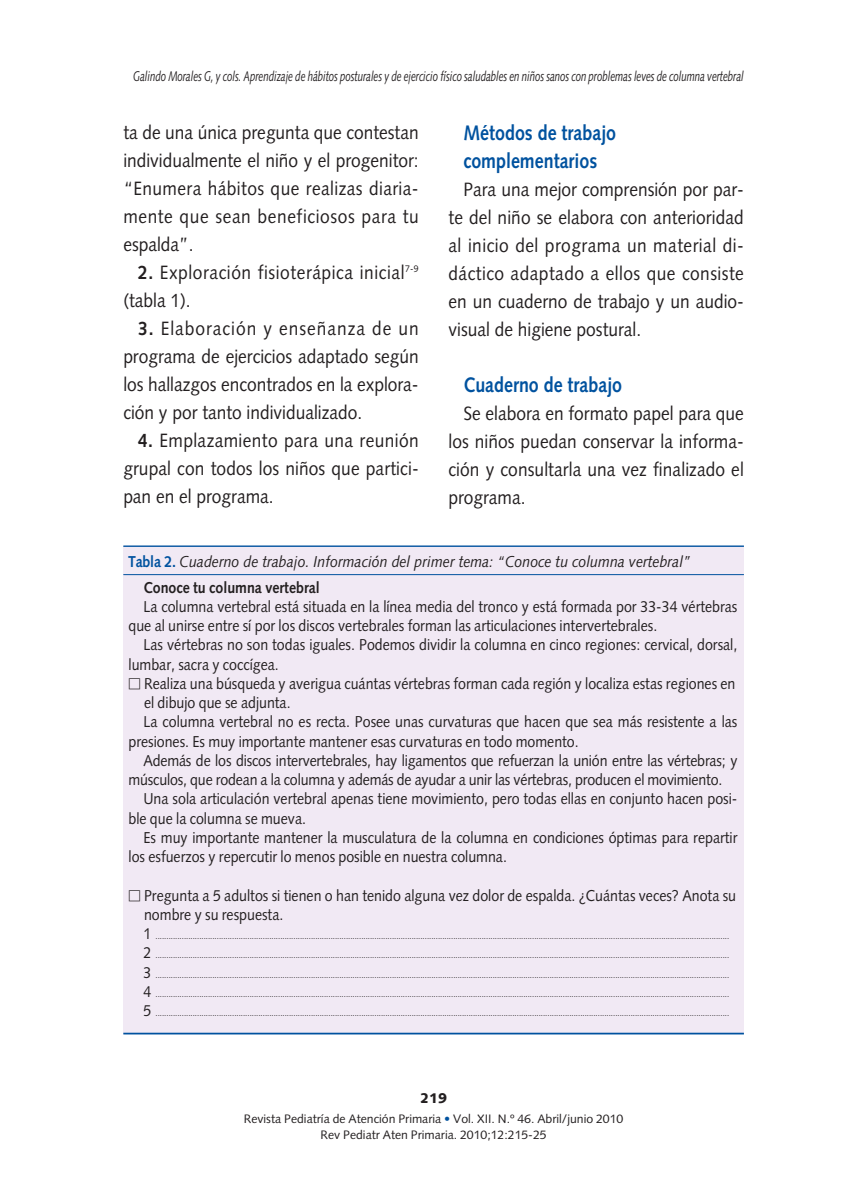
<style>
.page{position:relative;width:844px;height:1191px;background:#fff}
.page>*{position:absolute;margin:0;border:0;box-sizing:border-box;transform-origin:0 0}
.t1{font:700 21px/28px "Syntax";color:#00529f;scale:.85 1}
.t2{font:19.25px/28px "Syntax";letter-spacing:.005em;color:#231f20;text-align:justify;scale:.9 1}
.t3{font:19.25px/28px "Syntax";letter-spacing:.035em;color:#231f20;scale:.9 1}
.t4{font:15.75px/19.2px "Syntax";color:#231f20;scale:.9 1}
.t5{font:italic 15.75px "Syntax";color:#231f20;scale:.9 1}
.t6{font:700 15.75px "Syntax";color:#231f20;scale:.9 1}
.t7{font:italic 14px "Syntax";letter-spacing:-.01em;color:#231f20;scale:.7 1}
.t8{font:900 14px "Syntax";color:#231f20}
.t9{font:12.25px/15.8px "Syntax";color:#231f20;text-align:center}
.t10{font:8.75px "Syntax";color:#231f20;scale:.9 1}
.s1{font-weight:700}
.s2{font-weight:700;font-style:normal;color:#00529f}
.s3{font-family:"Universal Newswith Comm Pi";font-size:12.25px}
.s4{font-size:15.75px}
.s5{color:#00529f}
</style>
<div class="page">
<div style="left:123px;top:546px;width:620px;height:487px;background:#f1e9f4"></div>
<hr style="left:123px;top:545px;width:620px;height:2px;background:#00529f">
<hr style="left:123px;top:574px;width:620px;height:1px;background:#00529f">
<hr style="left:123px;top:1032px;width:620px;height:2px;background:#00529f">
<h3 class="t7" style="left:133px;top:70px;width:873px">Galindo Morales G, y cols. Aprendizaje de hábitos posturales y de ejercicio físico saludables en niños sanos con problemas leves de columna vertebral</h3>
<h2 class="t2" style="left:123px;top:120px;width:329px">ta de una única pregunta que contestan individualmente el niño y el progenitor: “Enumera hábitos que realizas diaria&shy;mente que sean beneficiosos para tu espalda”.</h2>
<h2 class="t3" style="left:123px;top:260px;width:329px;text-indent:15px"><span class="s1">2.</span> Exploración fisioterápica inicial<sup>7-9 </sup>(tabla 1).</h2>
<h2 class="t2" style="left:123px;top:316px;width:329px;text-indent:15px"><span class="s1">3.</span> Elaboración y enseñanza de un programa de ejercicios adaptado según los hallazgos encontrados en la explora&shy;ción y por tanto individualizado.</h2>
<h2 class="t2" style="left:123px;top:428px;width:329px;text-indent:15px"><span class="s1">4.</span> Emplazamiento para una reunión grupal con todos los niños que partici&shy;pan en el programa.</h2>
<h1 class="t1" style="left:463px;top:121px;width:181px">Métodos de trabajo complementarios</h1>
<h2 class="t2" style="left:448px;top:177px;width:329px;text-indent:15px">Para una mejor comprensión por par&shy;te del niño se elabora con anterioridad al inicio del programa un material di&shy;dáctico adaptado a ellos que consiste en un cuaderno de trabajo y un audio&shy;visual de higiene postural.</h2>
<h1 class="t1" style="left:463px;top:373px;width:188px">Cuaderno de trabajo</h1>
<h2 class="t2" style="left:448px;top:401px;width:329px;text-indent:15px">Se elabora en formato papel para que los niños puedan conservar la informa&shy;ción y consultarla una vez finalizado el programa.</h2>
<h3 class="t5" style="left:128px;top:555px;width:627px"><span class="s2">Tabla 2.</span> Cuaderno de trabajo. Información del primer tema: “Conoce tu columna vertebral”</h3>
<h3 class="t6" style="left:143px;top:581px;width:197px">Conoce tu columna vertebral</h3>
<h3 class="t4" style="left:128px;top:598px;width:678px;text-indent:15px">La columna vertebral está situada en la línea media del tronco y está formada por 33-34 vértebras que al unirse entre sí por los discos vertebrales forman las articulaciones intervertebrales.</h3>
<h3 class="t4" style="left:128px;top:637px;width:677px;text-indent:15px">Las vértebras no son todas iguales. Podemos dividir la columna en cinco regiones: cervical, dorsal, lumbar, sacra y coccígea.</h3>
<h3 class="t4" style="left:128px;top:675px;width:675px"><span class="s3">□</span> Realiza una búsqueda y averigua cuántas vértebras forman cada región y localiza estas regiones en</h3>
<h3 class="t4" style="left:144px;top:694px;width:164px">el dibujo que se adjunta.</h3>
<h3 class="t4" style="left:143px;top:714px;width:661px">La columna vertebral no es recta. Posee unas curvaturas que hacen que sea más resistente a las</h3>
<h3 class="t4" style="left:128px;top:733px;width:501px">presiones. Es muy importante mantener esas curvaturas en todo momento.</h3>
<h3 class="t4" style="left:143px;top:752px;width:661px">Además de los discos intervertebrales, hay ligamentos que refuerzan la unión entre las vértebras; y</h3>
<h3 class="t4" style="left:128px;top:771px;width:661px">músculos, que rodean a la columna y además de ayudar a unir las vértebras, producen el movimiento.</h3>
<h3 class="t4" style="left:143px;top:791px;width:661px">Una sola articulación vertebral apenas tiene movimiento, pero todas ellas en conjunto hacen posi-</h3>
<h3 class="t4" style="left:128px;top:810px;width:199px">ble que la columna se mueva.</h3>
<h3 class="t4" style="left:143px;top:829px;width:661px">Es muy importante mantener la musculatura de la columna en condiciones óptimas para repartir</h3>
<h3 class="t4" style="left:128px;top:848px;width:422px">los esfuerzos y repercutir lo menos posible en nuestra columna.</h3>
<h3 class="t4" style="left:144px;top:887px;width:659px;text-indent:-16px"><span class="s3">□</span> Pregunta a 5 adultos si tienen o han tenido alguna vez dolor de espalda. ¿Cuántas veces? Anota su nombre y su respuesta.</h3>
<p class="t10" style="left:143px;top:932px;width:652px"><span class="s4">1</span> ......................................................................................................................................................................................................................................................................</p>
<p class="t10" style="left:143px;top:952px;width:652px"><span class="s4">2</span> ......................................................................................................................................................................................................................................................................</p>
<p class="t10" style="left:143px;top:971px;width:652px"><span class="s4">3</span> ......................................................................................................................................................................................................................................................................</p>
<p class="t10" style="left:143px;top:990px;width:652px"><span class="s4">4</span> ......................................................................................................................................................................................................................................................................</p>
<p class="t10" style="left:143px;top:1009px;width:652px"><span class="s4">5</span> ......................................................................................................................................................................................................................................................................</p>
<h3 class="t8" style="left:420px;top:1092px;width:29px">219</h3>
<h3 class="t9" style="left:244px;top:1112px;width:381px">Revista Pediatría de Atención Primaria <span class="s5">•</span> Vol. XII. N.º 46. Abril/junio 2010<br>Rev Pediatr Aten Primaria. 2010;12:215-25</h3>
</div>
